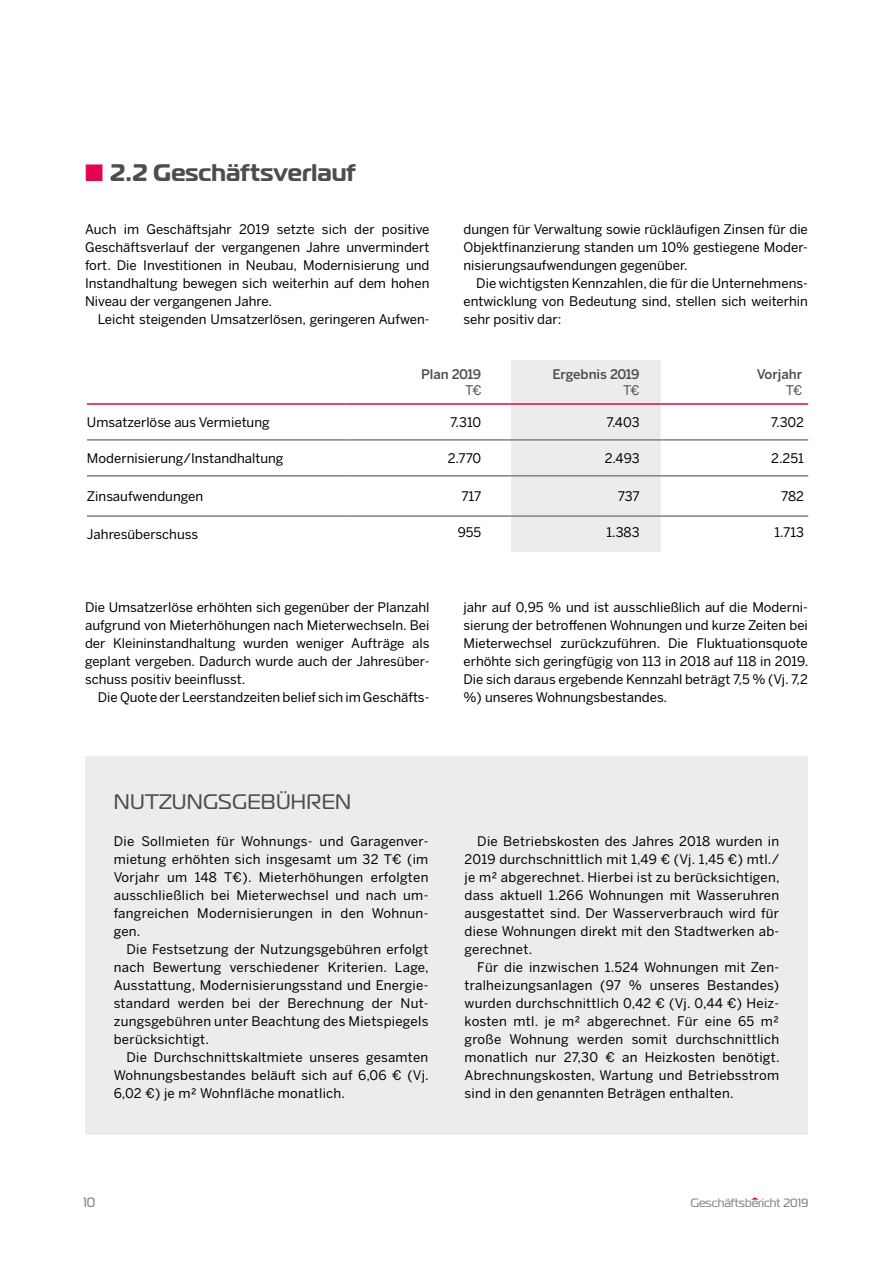
<style>
.page{position:relative;width:893px;height:1263px;background:#fff}
.page>*{position:absolute;margin:0;border:0;box-sizing:border-box;transform-origin:0 0}
.t1{font:700 24px "Magistral";color:#4d4d4c}
.t2{font:21px "Magistral";letter-spacing:.01em;color:#4d4d4c}
.t3{font:13.5px "Magistral";color:#818181}
.t4{font:13.2px/18px "Benton Sans";color:#000;text-align:justify}
.t5{font:500 13.2px "Benton Sans";color:#4d4d4c}
.t6{font:500 13.2px "Benton Sans";letter-spacing:-.02em;color:#4d4d4c}
.t7{font:13.2px "Benton Sans";color:#4d4d4c}
.t8{font:12px "Magistral";color:#818181}
.s1{color:#e40450}
</style>
<div class="page">
<svg style="left:751px;top:1197px;width:8px;height:3px"></svg>
<div style="left:85px;top:756px;width:723px;height:378px;background:#ececec"></div>
<svg style="left:87px;top:360px;width:721px;height:192px"></svg>
<hr style="left:87px;top:403px;width:258px;height:2px;background:#e40450">
<hr style="left:345px;top:403px;width:166px;height:2px;background:#e40450">
<hr style="left:661px;top:403px;width:147px;height:2px;background:#e40450">
<hr style="left:87px;top:439px;width:258px;height:2px;background:#818181">
<hr style="left:345px;top:439px;width:166px;height:2px;background:#818181">
<hr style="left:661px;top:439px;width:147px;height:2px;background:#818181">
<hr style="left:87px;top:475px;width:258px;height:1px;background:#818181">
<hr style="left:345px;top:475px;width:166px;height:1px;background:#818181">
<hr style="left:661px;top:475px;width:147px;height:1px;background:#818181">
<hr style="left:87px;top:515px;width:258px;height:2px;background:#818181">
<hr style="left:345px;top:515px;width:166px;height:2px;background:#818181">
<hr style="left:661px;top:515px;width:147px;height:2px;background:#818181">
<hr style="left:511px;top:439px;width:150px;height:2px;background:#818181">
<hr style="left:511px;top:475px;width:150px;height:1px;background:#818181">
<hr style="left:511px;top:515px;width:150px;height:2px;background:#818181">
<hr style="left:511px;top:403px;width:150px;height:2px;background:#e40450">
<h1 class="t1" style="left:85px;top:157px;width:272px"><span class="s1">■</span> 2.2 Geschäftsverlauf</h1>
<p class="t4" style="left:85px;top:220px;width:346px">Auch im Geschäftsjahr 2019 setzte sich der positive Geschäftsverlauf der vergangenen Jahre unvermindert fort. Die Investitionen in Neubau, Modernisierung und Instandhaltung bewegen sich weiterhin auf dem hohen Niveau der vergangenen Jahre.</p>
<p class="t4" style="left:98px;top:310px;width:333px">Leicht steigenden Umsatzerlösen, geringeren Aufwen-</p>
<p class="t4" style="left:463px;top:220px;width:346px">dungen für Verwaltung sowie rückläufigen Zinsen für die Objektfinanzierung standen um 10% gestiegene Moder&shy;nisierungsaufwendungen gegenüber.</p>
<p class="t4" style="left:463px;top:274px;width:346px;text-indent:13px">Die wichtigsten Kennzahlen, die für die Unternehmens&shy;entwicklung von Bedeutung sind, stellen sich weiterhin sehr positiv dar:</p>
<p class="t6" style="left:421px;top:366px;width:62px">Plan 2019</p>
<p class="t7" style="left:465px;top:383px;width:18px">T€</p>
<p class="t5" style="left:552px;top:366px;width:89px">Ergebnis 2019</p>
<p class="t7" style="left:623px;top:383px;width:18px">T€</p>
<p class="t5" style="left:757px;top:366px;width:47px">Vorjahr</p>
<p class="t7" style="left:786px;top:383px;width:18px">T€</p>
<p class="t4" style="left:87px;top:413px;width:184px">Umsatzerlöse aus Vermietung</p>
<p class="t4" style="left:450px;top:413px;width:33px">7.310</p>
<p class="t4" style="left:607px;top:413px;width:34px">7.403</p>
<p class="t4" style="left:771px;top:413px;width:35px">7.302</p>
<p class="t4" style="left:87px;top:449px;width:198px">Modernisierung/Instandhaltung</p>
<p class="t4" style="left:448px;top:449px;width:35px">2.770</p>
<p class="t4" style="left:605px;top:449px;width:36px">2.493</p>
<p class="t4" style="left:771px;top:449px;width:34px">2.251</p>
<p class="t4" style="left:87px;top:487px;width:118px">Zinsaufwendungen</p>
<p class="t4" style="left:461px;top:487px;width:22px">717</p>
<p class="t4" style="left:618px;top:487px;width:23px">737</p>
<p class="t4" style="left:781px;top:487px;width:24px">782</p>
<p class="t4" style="left:87px;top:525px;width:113px">Jahresüberschuss</p>
<p class="t4" style="left:458px;top:523px;width:25px">955</p>
<p class="t4" style="left:606px;top:523px;width:35px">1.383</p>
<p class="t4" style="left:774px;top:523px;width:31px">1.713</p>
<p class="t4" style="left:85px;top:598px;width:346px">Die Umsatzerlöse erhöhten sich gegenüber der Planzahl aufgrund von Mieterhöhungen nach Mieterwechseln. Bei der Kleininstandhaltung wurden weniger Aufträge als geplant vergeben. Dadurch wurde auch der Jahresüber&shy;schuss positiv beeinflusst.</p>
<p class="t4" style="left:98px;top:688px;width:333px">Die Quote der Leerstandzeiten belief sich im Geschäfts-</p>
<h2 class="t2" style="left:114px;top:789px;width:239px">NUTZUNGSGEBÜHREN</h2>
<p class="t4" style="left:114px;top:832px;width:316px">Die Sollmieten für Wohnungs- und Garagenver&shy;mietung erhöhten sich insgesamt um 32 T€ (im Vorjahr um 148 T€). Mieterhöhungen erfolgten ausschließlich bei Mieterwechsel und nach um&shy;fangreichen Modernisierungen in den Wohnun&shy;gen.</p>
<p class="t4" style="left:114px;top:940px;width:317px;text-indent:13px">Die Festsetzung der Nutzungsgebühren erfolgt nach Bewertung verschiedener Kriterien. Lage, Ausstattung, Modernisierungsstand und Energie&shy;standard werden bei der Berechnung der Nut&shy;zungsgebühren unter Beachtung des Mietspiegels berücksichtigt.</p>
<p class="t4" style="left:114px;top:1048px;width:317px;text-indent:13px">Die Durchschnittskaltmiete unseres gesamten Wohnungsbestandes beläuft sich auf 6,06 € (Vj.<br>6,02 €) je m² Wohnfläche monatlich.</p>
<p class="t4" style="left:463px;top:598px;width:346px">jahr auf 0,95 % und ist ausschließlich auf die Moderni&shy;sierung der betroffenen Wohnungen und kurze Zeiten bei Mieterwechsel zurückzuführen. Die Fluktuationsquote erhöhte sich geringfügig von 113 in 2018 auf 118 in 2019.<br>Die sich daraus ergebende Kennzahl beträgt 7,5 % (Vj. 7,2 %) unseres Wohnungsbestandes.</p>
<p class="t4" style="left:465px;top:832px;width:317px;text-indent:13px">Die Betriebskosten des Jahres 2018 wurden in 2019 durchschnittlich mit 1,49 € (Vj. 1,45 €) mtl./ je m² abgerechnet. Hierbei ist zu berücksichtigen, dass aktuell 1.266 Wohnungen mit Wasseruhren ausgestattet sind. Der Wasserverbrauch wird für diese Wohnungen direkt mit den Stadtwerken ab&shy;gerechnet.</p>
<p class="t4" style="left:465px;top:958px;width:317px;text-indent:13px">Für die inzwischen 1.524 Wohnungen mit Zen&shy;tralheizungsanlagen (97 % unseres Bestandes) wurden durchschnittlich 0,42 € (Vj. 0,44 €) Heiz&shy;kosten mtl. je m² abgerechnet. Für eine 65 m² große Wohnung werden somit durchschnittlich monatlich nur 27,30 € an Heizkosten benötigt.<br>Abrechnungskosten, Wartung und Betriebsstrom sind in den genannten Beträgen enthalten.</p>
<p class="t3" style="left:83px;top:1194px;width:13px">10</p>
<p class="t8" style="left:690px;top:1196px;width:119px">Geschäftsbericht 2019</p>
</div>
